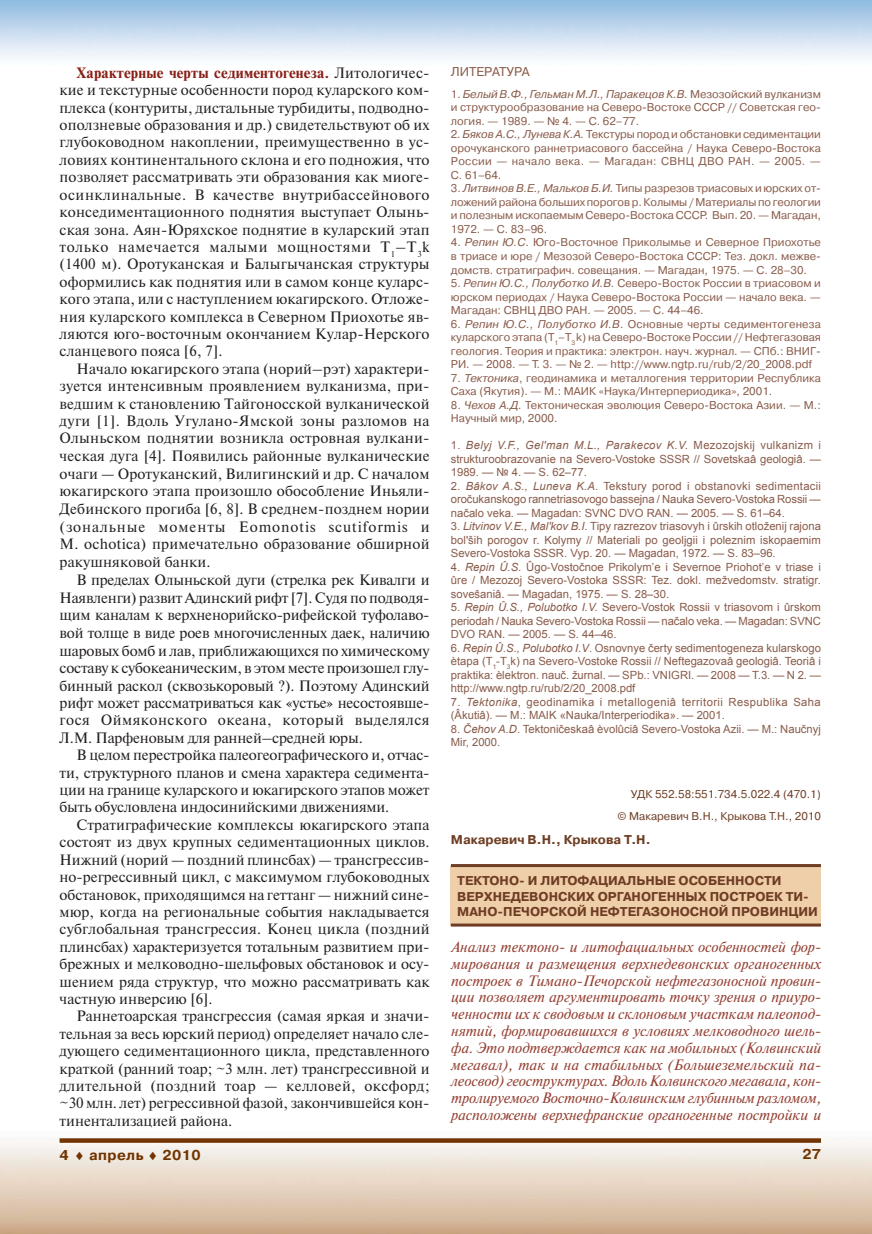
<style>
.page{position:relative;width:872px;height:1234px;background:#fff}
.page>*{position:absolute;margin:0;border:0;box-sizing:border-box;transform-origin:0 0}
.t1{font:15px/17.4px "Newton C";color:#231f20;text-align:justify}
.t2{font:italic 15px/16.8px "Newton C";letter-spacing:-.005em;color:#954235;text-align:justify}
.t3{font:700 14.25px "Pragmatica C";letter-spacing:.025em;color:#723400}
.t4{font:700 12.75px/15.3px "Pragmatica C";color:#6e3d23}
.t5{font:12.75px "Pragmatica C";color:#895b4a}
.t6{font:11.25px/13.5px "Pragmatica C";color:#895b4a;text-align:justify}
.t7{font:11.25px/13.5px "Arial";color:#895b4a;text-align:justify}
.t8{font:11.25px/13.5px "Arial";letter-spacing:.035em;color:#895b4a}
.t9{font:11.25px/22px "Pragmatica C";color:#6e3d23;text-align:right}
.s1{font-weight:700;color:#882018}
.s2{font-style:italic}
</style>
<div class="page">
<img style="left:26px;top:1138px;width:846px;height:95px">
<svg style="left:60px;top:1138px;width:761px;height:4px;fill:#723400"></svg>
<div style="left:451px;top:865px;width:370px;height:60px;background:#efceaa"></div>
<hr style="left:451px;top:863px;width:370px;height:3px;background:#6e3d23">
<hr style="left:451px;top:923px;width:370px;height:3px;background:#6e3d23">
<p class="t1" style="left:60px;top:64px;width:371px;text-indent:17px"><span class="s1">Характерные черты седиментогенеза.</span> Литологичес&shy;кие и текстурные особенности пород куларского ком&shy;плекса (контуриты, дистальные турбидиты, подводно&shy;оползневые образования и др.) свидетельствуют об их глубоководном накоплении, преимущественно в ус&shy;ловиях континентального склона и его подножия, что позволяет рассматривать эти образования как миоге&shy;осинклинальные. В качестве внутрибассейнового конседиментационного поднятия выступает Олынь&shy;ская зона. Аян-Юряхское поднятие в куларский этап только намечается малыми мощностями T<sub>1</sub>–T<sub>3</sub>k (1400 м). Оротуканская и Балыгычанская структуры оформились как поднятия или в самом конце куларс&shy;кого этапа, или с наступлением юкагирского. Отложе&shy;ния куларского комплекса в Северном Приохотье яв&shy;ляются юго-восточным окончанием Кулар-Нерского сланцевого пояса [6, 7].</p>
<p class="t1" style="left:60px;top:360px;width:371px;text-indent:17px">Начало юкагирского этапа (норий–рэт) характери&shy;зуется интенсивным проявлением вулканизма, при&shy;ведшим к становлению Тайгоносской вулканической дуги [1]. Вдоль Угулано-Ямской зоны разломов на Олыньском поднятии возникла островная вулкани&shy;ческая дуга [4]. Появились районные вулканические очаги — Оротуканский, Вилигинский и др. С началом юкагирского этапа произошло обособление Иньяли-Дебинского прогиба [6, 8]. В среднем-позднем нории (зональные моменты Eomonotis scutiformis и M. оchotica) примечательно образование обширной ракушняковой банки.</p>
<p class="t1" style="left:60px;top:570px;width:371px;text-indent:17px">В пределах Олыньской дуги (стрелка рек Кивалги и Наявленги) развит Адинский рифт [7]. Судя по подводя&shy;щим каналам к верхненорийско-рифейской туфолаво&shy;вой толще в виде роев многочисленных даек, наличию шаровых бомб и лав, приближающихся по химическому составу к субокеаническим, в этом месте произошел глу&shy;бинный раскол (сквозькоровый ?). Поэтому Адинский рифт может рассматриваться как «устье» несостоявше&shy;гося Оймяконского океана, который выделялся Л.М. Парфеновым для ранней–средней юры.</p>
<p class="t1" style="left:60px;top:746px;width:371px;text-indent:17px">В целом перестройка палеогеографического и, отчас&shy;ти, структурного планов и смена характера седимента&shy;ции на границе куларского и юкагирского этапов может быть обусловлена индосинийскими движениями.</p>
<p class="t1" style="left:60px;top:815px;width:371px;text-indent:17px">Стратиграфические комплексы юкагирского этапа состоят из двух крупных седиментационных циклов.<br>Нижний (норий — поздний плинсбах) — трансгрессив&shy;но-регрессивный цикл, с максимумом глубоководных обстановок, приходящимся на геттанг — нижний сине&shy;мюр, когда на региональные события накладывается субглобальная трансгрессия. Конец цикла (поздний плинсбах) характеризуется тотальным развитием при&shy;брежных и мелководно-шельфовых обстановок и осу&shy;шением ряда структур, что можно рассматривать как частную инверсию [6].</p>
<p class="t1" style="left:60px;top:1007px;width:371px;text-indent:17px">Раннетоарская трансгрессия (самая яркая и значи&shy;тельная за весь юрский период) определяет начало сле&shy;дующего седиментационного цикла, представленного краткой (ранний тоар; ~3 млн. лет) трансгрессивной и длительной (поздний тоар — келловей, оксфорд; ~30 млн. лет) регрессивной фазой, закончившейся кон&shy;тинентализацией района.</p>
<p class="t5" style="left:451px;top:67px;width:80px">ЛИТЕРАТУРА</p>
<p class="t6" style="left:451px;top:88px;width:371px">1. <span class="s2">Белый В.Ф., Гельман М.Л., Паракецов К.В.</span> Мезозойский вулканизм и структурообразование на Северо-Востоке СССР // Советская гео&shy;логия. — 1989. — № 4. — С. 62–77.</p>
<p class="t6" style="left:451px;top:129px;width:371px">2. <span class="s2">Бяков А.С., Лунева К.А.</span> Текстуры пород и обстановки седиментации орочуканского раннетриасового бассейна / Наука Северо-Востока России — начало века. — Магадан: СВНЦ ДВО РАН. — 2005. — С. 61–64.</p>
<p class="t6" style="left:451px;top:183px;width:372px">3. <span class="s2">Литвинов В.Е., Мальков Б.И.</span> Типы разрезов триасовых и юрских от&shy;ложений района больших порогов р. Колымы / Материалы по геологии и полезным ископаемым Северо-Востока СССР. Вып. 20. — Магадан, 1972. — С. 83–96.</p>
<p class="t6" style="left:451px;top:237px;width:371px">4. <span class="s2">Репин Ю.С</span>. Юго-Восточное Приколымье и Северное Приохотье в триасе и юре / Мезозой Северо-Востока СССР: Тез. докл. межве&shy;домств. стратиграфич. совещания. — Магадан, 1975. — С. 28–30.</p>
<p class="t6" style="left:451px;top:277px;width:371px">5. <span class="s2">Репин Ю.С., Полуботко И.В.</span> Северо-Восток России в триасовом и юрском периодах / Наука Северо-Востока России — начало века. — Магадан: СВНЦ ДВО РАН. — 2005. — С. 44–46.</p>
<p class="t6" style="left:451px;top:318px;width:371px">6. <span class="s2">Репин Ю.С., Полуботко И.В</span>. Основные черты седиментогенеза куларского этапа (Т<sub>1</sub>–Т<sub>3</sub> k) на Северо-Востоке России // Нефтегазовая геология. Теория и практика: электрон. науч. журнал. — СПб.: ВНИГ-РИ. — 2008. — Т. 3. — № 2. — http://www.ngtp.ru/rub/2/20_2008.pdf</p>
<p class="t6" style="left:451px;top:372px;width:371px">7. <span class="s2">Тектоника</span>, геодинамика и металлогения территории Республика<br>Саха (Якутия). — М.: МАИК «Наука/Интерпериодика», 2001.</p>
<p class="t6" style="left:451px;top:399px;width:371px">8. <span class="s2">Чехов А.Д.</span> Тектоническая эволюция Северо-Востока Азии. — М.:<br>Научный мир, 2000.</p>
<p class="t7" style="left:451px;top:438px;width:371px">1. <span class="s2">Belyj V.F., Gel'man M.L., Parakecov K.V.</span> Mezozojskij vulkanizm i strukturoobrazovanie na Severo-Vostoke SSSR // Sovetskaâ geologiâ. — 1989. — № 4. — S. 62–77.</p>
<p class="t7" style="left:451px;top:479px;width:371px">2. <span class="s2">Bâkov A.S., Luneva K.A</span>. Tekstury porod i obstanovki sedimentacii oročukanskogo rannetriasovogo bassejna / Nauka Severo-Vostoka Rossii — načalo veka. — Magadan: SVNC DVO RAN. — 2005. — S. 61–64.</p>
<p class="t7" style="left:451px;top:519px;width:371px">3. <span class="s2">Litvinov V.E., Mal'kov B.I</span>. Tipy razrezov triasovyh i ûrskih otloženij rajona bol'ših porogov r. Kolymy // Materiali po geoljgii i poleznim iskopaemim Severo-Vostoka SSSR. Vyp. 20. — Magadan, 1972. — S. 83–96.</p>
<p class="t7" style="left:451px;top:560px;width:371px">4. <span class="s2">Repin Û.S</span>. Ûgo-Vostočnoe Prikolym’e i Severnoe Priohot’e v triase i ûre / Mezozoj Severo-Vostoka SSSR: Tez. dokl. mežvedomstv. stratigr. soveŝaniâ. — Magadan, 1975. — S. 28–30.</p>
<p class="t7" style="left:451px;top:600px;width:371px">5. <span class="s2">Repin Û.S., Polubotko I.V.</span> Severo-Vostok Rossii v triasovom i ûrskom periodah / Nauka Severo-Vostoka Rossii — načalo veka. — Magadan: SVNC DVO RAN. — 2005. — S. 44–46.</p>
<p class="t7" style="left:451px;top:641px;width:371px">6. <span class="s2">Repin Û.S., Polubotko I.V</span>. Osnovnye čerty sedimentogeneza kularskogo ètapa (T<sub>1</sub>-T<sub>3</sub>k) na Severo-Vostoke Rossii // Neftegazovaâ geologiâ. Teoriâ i praktika: èlektron. nauč. žurnal. — SPb.: VNIGRI. — 2008 — T.3. — N 2. — http://www.ngtp.ru/rub/2/20_2008.pdf</p>
<p class="t8" style="left:451px;top:695px;width:371px">7. <span class="s2">Tektonika</span>, geodinamika i metallogeniâ territorii Respublika Saha (Âkutiâ). — M.: MAIK «Nauka/Interperiodika». — 2001.</p>
<p class="t7" style="left:451px;top:722px;width:371px">8. <span class="s2">Čehov A.D</span>. Tektoničeskaâ èvolûciâ Severo-Vostoka Azii. — M.: Naučnyj<br>Mir, 2000.</p>
<p class="t9" style="left:617px;top:784px;width:205px">УДК 552.58:551.734.5.022.4 (470.1)<br>© Макаревич В.Н., Крыкова Т.Н., 2010</p>
<p class="t4" style="left:451px;top:832px;width:201px">Макаревич В.Н., Крыкова Т.Н.</p>
<p class="t4" style="left:457px;top:873px;width:362px">ТЕКТОНО- И ЛИТОФАЦИАЛЬНЫЕ ОСОБЕННОСТИ<br>ВЕРХ НЕДЕВОНСКИХ ОРГАНОГЕННЫХ ПОСТРОЕК ТИ-<br>МАНО-ПЕЧОРСКОЙ НЕФТЕГАЗОНОСНОЙ ПРОВИНЦИИ</p>
<p class="t2" style="left:451px;top:939px;width:371px">Анализ тектоно- и литофациальных особенностей фор&shy;мирования и размещения верхнедевонских органогенных построек в Тимано-Печорской нефтегазоносной провин&shy;ции позволяет аргументировать точку зрения о приуро&shy;ченности их к сводовым и склоновым участкам палеопод&shy;нятий, формировавшихся в условиях мелководного шель&shy;фа. Это подтверждается как на мобильных (Колвинский мегавал), так и на стабильных (Большеземельский па&shy;леосвод) геоструктурах. Вдоль Колвинского мегавала, кон&shy;тролируемого Восточно-Колвинским глубинным разломом, расположены верхнефранские органогенные постройки и</p>
<p class="t3" style="left:60px;top:1146px;width:143px">4 ♦ апрель ♦ 2010</p>
<p class="t3" style="left:802px;top:1145px;width:20px">27</p>
</div>
